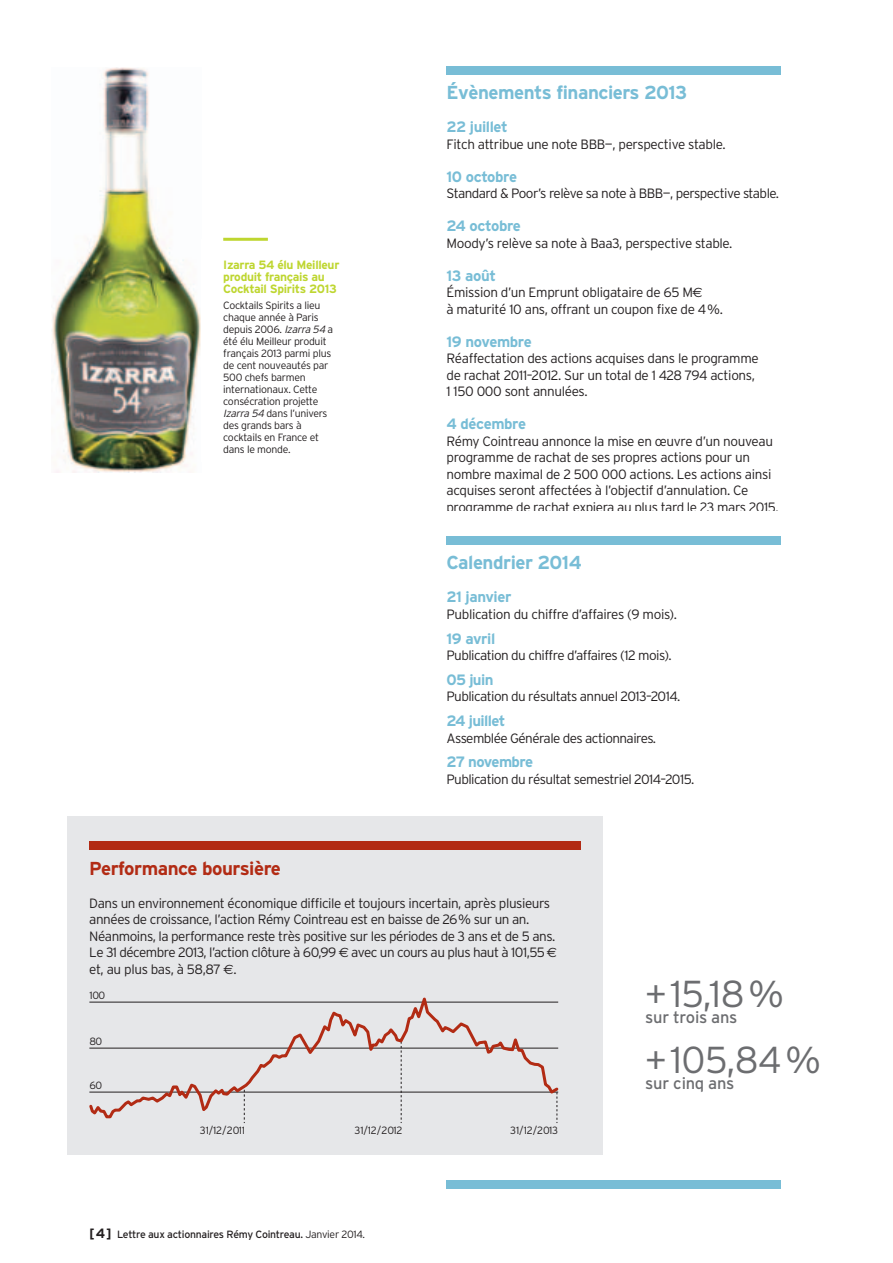
<style>
.page{position:relative;width:893px;height:1263px;background:#fff}
.page>*{position:absolute;margin:0;border:0;box-sizing:border-box;transform-origin:0 0}
.t1{font:300 37.5px "Interstate";letter-spacing:-.015em;color:#6c6d70}
.t2{font:700 18.75px "Interstate";letter-spacing:-.025em;color:#78bdd6}
.t3{font:700 18.75px "Interstate";letter-spacing:-.025em;color:#b22b14}
.t4{font:16.5px "Interstate";letter-spacing:-.015em;color:#6c6d70}
.t5{font:700 15px "Interstate";letter-spacing:-.025em;color:#78bdd6}
.t6{font:700 15px "Interstate";letter-spacing:-.05em;color:#78bdd6}
.t7{font:300 13.5px/16.5px "Interstate";letter-spacing:-.035em;color:#231f20}
.t8{font:700 12px/12px "Interstate";letter-spacing:-.025em;color:#bed630}
.t9{font:300 10.5px/12px "Interstate";letter-spacing:-.025em;color:#231f20}
.t10{font:10.5px "Interstate";letter-spacing:-.025em;color:#231f20}
.s1{font-style:italic}
.s2{font-family:"Euro Sans";font-weight:400}
.s3{font-weight:700;font-size:13.5px}
.s4{font-weight:300}
</style>
<div class="page">
<div style="left:67px;top:874px;width:536px;height:281px;background:#e6e7e9"></div>
<img style="left:52px;top:67px;width:149px;height:405px">
<svg style="left:89px;top:997px;width:469px;height:123px"></svg>
<div style="left:446px;top:66px;width:335px;height:8px;background:#78bdd6"></div>
<div style="left:446px;top:1180px;width:335px;height:8px;background:#78bdd6"></div>
<div style="left:446px;top:536px;width:335px;height:8px;background:#78bdd6"></div>
<div style="left:67px;top:817px;width:536px;height:66px;background:#e6e7e9"></div>
<div style="left:89px;top:842px;width:491px;height:8px;background:#b22b14"></div>
<hr style="left:223px;top:238px;width:45px;height:3px;background:#bed630">
<p class="t8" style="left:223px;top:260px;width:118px">Izarra 54 élu Meilleur produit français au<br>Cocktail Spirits 2013</p>
<p class="t9" style="left:223px;top:300px;width:111px">Cocktails Spirits a lieu chaque année à Paris depuis 2006. <span class="s1">Izarra 54</span>a été élu Meilleur produit français 2013 parmi plus de cent nouveautés par<br>500 chefs barmen internationaux. Cette consécration projette<br><span class="s1">Izarra 54</span>dans l’univers des grands bars à cocktails en France et dans le monde.</p>
<h2 class="t3" style="left:89px;top:861px;width:193px">Performance boursière</h2>
<h2 class="t2" style="left:446px;top:85px;width:242px">Évènements financiers 2013</h2>
<p class="t5" style="left:446px;top:121px;width:63px">22 juillet</p>
<p class="t7" style="left:446px;top:137px;width:281px">Fitch attribue une note BBB—, perspective stable.</p>
<p class="t5" style="left:446px;top:171px;width:72px">10 octobre</p>
<p class="t7" style="left:446px;top:186px;width:334px">Standard &amp; Poor’s relève sa note à BBB—, perspective stable.</p>
<p class="t5" style="left:446px;top:220px;width:76px">24 octobre</p>
<p class="t7" style="left:446px;top:236px;width:287px">Moody’s relève sa note à Baa3, perspective stable.</p>
<p class="t5" style="left:446px;top:270px;width:51px">13 août</p>
<p class="t7" style="left:446px;top:285px;width:278px">Émission d’un Emprunt obligataire de 65 M<span class="s2">€<br></span>à maturité 10 ans, offrant un coupon fixe de 4%.</p>
<p class="t5" style="left:446px;top:336px;width:87px">19 novembre</p>
<p class="t7" style="left:446px;top:351px;width:314px">Réaffectation des actions acquises dans le programme de rachat 2011–2012. Sur un total de 1 428 794 actions,<br>1 150 000 sont annulées.</p>
<p class="t5" style="left:446px;top:418px;width:81px">4 décembre</p>
<p class="t7" style="left:446px;top:434px;width:334px">Rémy Cointreau annonce la mise en œuvre d’un nouveau programme de rachat de ses propres actions pour un nombre maximal de 2 500 000 actions. Les actions ainsi acquises seront affectées à l’objectif d’annulation. Ce programme de rachat expiera au plus tard le 23 mars 2015.</p>
<h2 class="t2" style="left:446px;top:556px;width:137px">Calendrier 2014</h2>
<p class="t5" style="left:446px;top:591px;width:66px">21 janvier</p>
<p class="t7" style="left:446px;top:607px;width:232px">Publication du chiffre d’affaires (9 mois).</p>
<p class="t5" style="left:446px;top:633px;width:50px">19 avril</p>
<p class="t7" style="left:446px;top:648px;width:227px">Publication du chiffre d’affaires (12 mois).</p>
<p class="t5" style="left:446px;top:674px;width:48px">05 juin</p>
<p class="t7" style="left:446px;top:689px;width:235px">Publication du résultats annuel 2013–2014.</p>
<p class="t5" style="left:446px;top:715px;width:60px">24 juillet</p>
<p class="t7" style="left:446px;top:731px;width:211px">Assemblée Générale des actionnaires.</p>
<p class="t6" style="left:446px;top:756px;width:88px">27 novembre</p>
<p class="t7" style="left:446px;top:772px;width:249px">Publication du résultat semestriel 2014–2015.</p>
<p class="t7" style="left:89px;top:896px;width:469px">Dans un environnement économique difficile et toujours incertain, après plusieurs années de croissance, l’action Rémy Cointreau est en baisse de 26% sur un an.<br>Néanmoins, la performance reste très positive sur les périodes de 3 ans et de 5 ans.<br>Le 31 décembre 2013, l’action clôture à 60,99 <span class="s2">€</span> avec un cours au plus haut à 101,55 <span class="s2">€ </span>et, au plus bas, à 58,87 <span class="s2">€</span>.</p>
<p class="t9" style="left:89px;top:989px;width:17px">100</p>
<p class="t9" style="left:89px;top:1035px;width:14px">80</p>
<p class="t9" style="left:89px;top:1079px;width:14px">60</p>
<p class="t9" style="left:200px;top:1124px;width:47px">31/12/2011</p>
<p class="t9" style="left:354px;top:1124px;width:49px">31/12/2012</p>
<p class="t9" style="left:510px;top:1124px;width:49px">31/12/2013</p>
<p class="t10" style="left:89px;top:1230px;width:277px"><span class="s3">[4]</span> Lettre aux actionnaires Rémy Cointreau. <span class="s4">Janvier 2014.</span></p>
<h1 class="t1" style="left:645px;top:979px;width:140px">+15,18%</h1>
<p class="t4" style="left:645px;top:1011px;width:94px">sur trois ans</p>
<h1 class="t1" style="left:645px;top:1045px;width:177px">+105,84%</h1>
<p class="t4" style="left:645px;top:1077px;width:91px">sur cinq ans</p>
</div>
